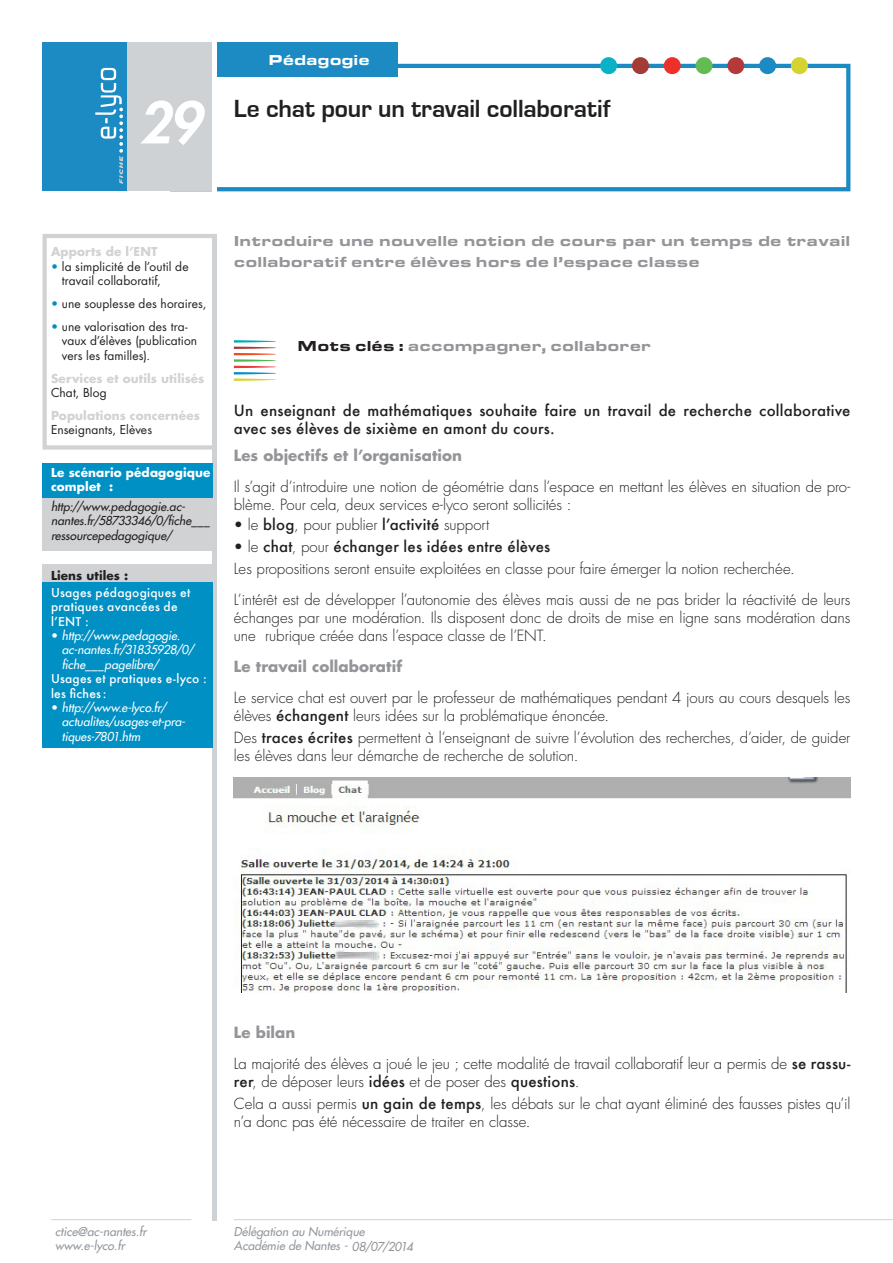
<style>
.page{position:relative;width:893px;height:1263px;background:#fff}
.page>*{position:absolute;margin:0;border:0;box-sizing:border-box;transform-origin:0 0}
.t1{font:italic 800 55.5px "Futura";color:#fff}
.t2{font:700 25.5px "Eurostile";letter-spacing:-.005em;color:#231f20}
.t3{font:300 15px/18px "Futura";letter-spacing:-.005em;color:#231f20}
.t4{font:500 15px/18px "Futura";letter-spacing:.015em;color:#231f20}
.t5{font:15px/21px "Eurostile Extended Black DTC";letter-spacing:.005em;color:#939598}
.t6{font:700 15px "Futura";letter-spacing:.005em;color:#939598}
.t7{font:15px "Eurostile Extended Black DTC";color:#fff}
.t8{font:12px/14.4px "Futura";letter-spacing:.01em;color:#231f20}
.t9{font:italic 12px/14.4px "Futura";letter-spacing:.005em;color:#fff}
.t10{font:italic 12px/14.4px "Futura";color:#93989e}
.t11{font:500 12px/14.4px "Futura";letter-spacing:.02em;color:#fff}
.t12{font:italic 12px/14.4px "Futura";letter-spacing:.005em;color:#231f20}
.t13{font:700 12px "Futura";letter-spacing:.01em;color:#d1d2d4}
.t14{font:700 12px "Futura";letter-spacing:.01em;color:#fff}
.t15{font:700 12px "Futura";letter-spacing:.01em;color:#231f20}
.s1{color:#0090c4}
.s2{font-style:normal}
.s3{color:#231f20}
.s4{font-weight:500}
.s5{font-weight:300}
.s6{color:#939598}
</style>
<div class="page">
<svg style="left:234px;top:340px;width:42px;height:41px"></svg>
<div style="left:43px;top:43px;width:85px;height:148px;background:#1d8bc3"></div>
<div style="left:215px;top:43px;width:183px;height:34px;background:#1d8bc3"></div>
<svg style="left:95px;top:68px;width:28px;height:116px"></svg>
<svg style="left:217px;top:64px;width:633px;height:127px"></svg>
<div style="left:791px;top:57px;width:17px;height:17px;background:#d6d330;border-radius:50%"></div>
<div style="left:759px;top:57px;width:17px;height:17px;background:#1d8bc3;border-radius:50%"></div>
<div style="left:727px;top:57px;width:17px;height:17px;background:#b4393b;border-radius:50%"></div>
<div style="left:695px;top:57px;width:17px;height:17px;background:#63bc51;border-radius:50%"></div>
<div style="left:664px;top:57px;width:17px;height:17px;background:#ec312c;border-radius:50%"></div>
<div style="left:632px;top:57px;width:17px;height:17px;background:#a33b36;border-radius:50%"></div>
<div style="left:600px;top:57px;width:17px;height:17px;background:#0bb1c5;border-radius:50%"></div>
<div style="left:128px;top:43px;width:89px;height:148px;background:#cfd2d5"></div>
<hr style="left:213px;top:188px;width:4px;height:1032px;background:#cfd2d5">
<hr style="left:213px;top:43px;width:4px;height:191px;background:#fff">
<hr style="left:234px;top:1219px;width:659px;height:1px;background:#cfd2d5">
<hr style="left:51px;top:1219px;width:140px;height:1px;background:#cfd2d5">
<img style="left:234px;top:777px;width:616px;height:216px">
<div style="left:43px;top:234px;width:174px;height:216px;border:4px solid #d1d2d4"></div>
<div style="left:43px;top:582px;width:170px;height:166px;background:#0090c4"></div>
<div style="left:43px;top:565px;width:170px;height:17px;background:#d1d2d4"></div>
<div style="left:43px;top:497px;width:170px;height:53px;background:#d1d2d4"></div>
<div style="left:43px;top:463px;width:170px;height:34px;background:#0090c4"></div>
<p class="t1" style="left:139px;top:86px;width:64px">29</p>
<p class="t7" style="left:268px;top:51px;width:103px">Pédagogie</p>
<p class="t2" style="left:234px;top:95px;width:378px">Le chat pour un travail collaboratif</p>
<p class="t13" style="left:51px;top:243px;width:108px">Apports de l’ENT</p>
<p class="t8" style="left:62px;top:259px;width:128px;text-indent:-11px"><span class="s1">•</span> la simplicité de l’outil de travail collaboratif,</p>
<p class="t8" style="left:51px;top:296px;width:157px"><span class="s1">•</span> une souplesse des horaires,</p>
<p class="t8" style="left:62px;top:319px;width:137px;text-indent:-11px"><span class="s1">•</span> une valorisation des tra&shy;vaux d’élèves (publication vers les familles).</p>
<p class="t13" style="left:51px;top:370px;width:155px">Services et outils utilisés</p>
<p class="t8" style="left:51px;top:385px;width:57px">Chat, Blog</p>
<p class="t13" style="left:51px;top:407px;width:150px">Populations concernées</p>
<p class="t8" style="left:51px;top:422px;width:103px">Enseignants, Elèves</p>
<p class="t14" style="left:51px;top:464px;width:161px">Le scénario pédagogique</p>
<p class="t14" style="left:51px;top:478px;width:64px">complet :</p>
<p class="t12" style="left:51px;top:499px;width:161px">http://www.pedagogie.ac&shy;nantes.fr/58733346/0/fiche___ ressourcepedagogique/</p>
<p class="t15" style="left:51px;top:567px;width:79px">Liens utiles :</p>
<p class="t11" style="left:51px;top:585px;width:141px">Usages pédagogiques et pratiques avancées de l’ENT :</p>
<p class="t9" style="left:62px;top:628px;width:134px;text-indent:-11px"><span class="s2">•</span> http://www.pedagogie. ac-nantes.fr/31835928/0/ fiche___pagelibre/</p>
<p class="t11" style="left:51px;top:671px;width:157px">Usages et pratiques e-lyco : les fiches:</p>
<p class="t9" style="left:62px;top:700px;width:125px;text-indent:-11px"><span class="s2">•</span> http://www.e-lyco.fr/ actualites/usages-et-pra&shy;tiques-7801.htm</p>
<p class="t5" style="left:234px;top:230px;width:618px">Introduire une nouvelle notion de cours par un temps de travail collaboratif entre élèves hors de l’espace classe</p>
<p class="t5" style="left:298px;top:335px;width:355px"><span class="s3">Mots clés :</span> accompagner, collaborer</p>
<p class="t4" style="left:234px;top:402px;width:618px">Un enseignant de mathématiques souhaite faire un travail de recherche collaborative avec ses élèves de sixième en amont du cours.</p>
<p class="t6" style="left:234px;top:445px;width:230px">Les objectifs et l’organisation</p>
<p class="t3" style="left:234px;top:477px;width:618px">Il s’agit d’introduire une notion de géométrie dans l’espace en mettant les élèves en situation de pro&shy;blème. Pour cela, deux services e-lyco seront sollicités :</p>
<p class="t3" style="left:234px;top:515px;width:257px">• le <span class="s4">blog</span>, pour publier <span class="s4">l’activité</span> support</p>
<p class="t4" style="left:234px;top:537px;width:318px"><span class="s5">• le</span> chat<span class="s5">, pour</span> échanger les idées entre élèves</p>
<p class="t3" style="left:234px;top:560px;width:562px">Les propositions seront ensuite exploitées en classe pour faire émerger la notion recherchée.</p>
<p class="t3" style="left:234px;top:591px;width:618px;text-align:justify">L’intérêt est de développer l’autonomie des élèves mais aussi de ne pas brider la réactivité de leurs échanges par une modération. Ils disposent donc de droits de mise en ligne sans modération dans une rubrique créée dans l’espace classe de l’ENT.</p>
<p class="t6" style="left:234px;top:656px;width:170px">Le travail collaboratif</p>
<p class="t3" style="left:234px;top:688px;width:618px">Le service chat est ouvert par le professeur de mathématiques pendant 4 jours au cours desquels les élèves <span class="s4">échangent</span> leurs idées sur la problématique énoncée.</p>
<p class="t3" style="left:234px;top:728px;width:618px">Des <span class="s4">traces écrites</span> permettent à l’enseignant de suivre l’évolution des recherches, d’aider, de guider les élèves dans leur démarche de recherche de solution.</p>
<p class="t6" style="left:234px;top:1022px;width:63px">Le bilan</p>
<p class="t3" style="left:234px;top:1055px;width:618px">La majorité des élèves a joué le jeu ; cette modalité de travail collaboratif leur a permis de <span class="s4">se rassu&shy;rer</span>, de déposer leurs <span class="s4">idées</span> et de poser des <span class="s4">questions</span>.</p>
<p class="t3" style="left:234px;top:1095px;width:618px">Cela a aussi permis <span class="s4">un gain de temps</span>, les débats sur le chat ayant éliminé des fausses pistes qu’il n’a donc pas été nécessaire de traiter en classe.</p>
<p class="t10" style="left:55px;top:1224px;width:93px">ctice@ac-nantes.fr www.e-lyco.fr</p>
<p class="t10" style="left:234px;top:1224px;width:132px">Délégation au Numérique</p>
<p class="t10" style="left:234px;top:1239px;width:181px">Académie de Nantes - <span class="s6">08/07/2014</span></p>
</div>
